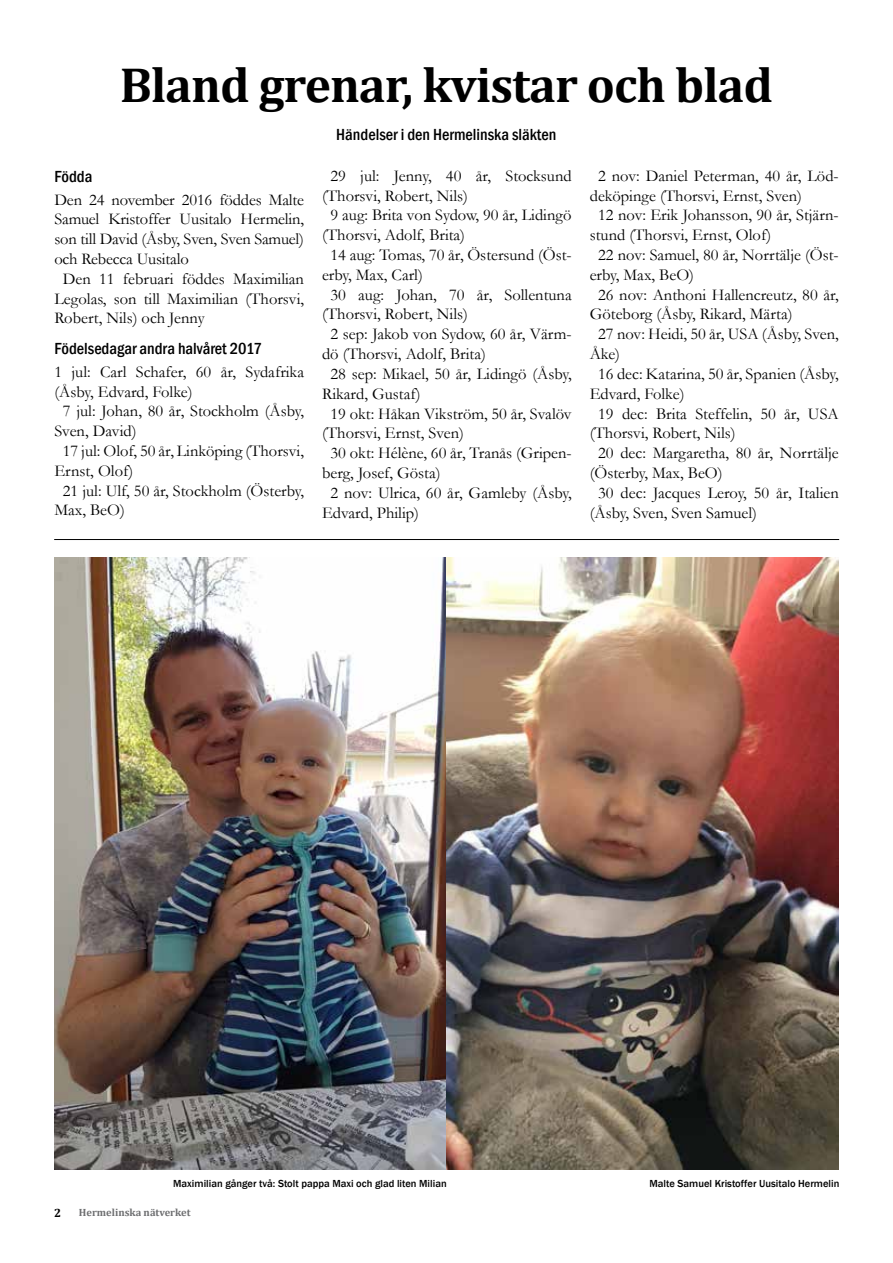
<style>
.page{position:relative;width:893px;height:1263px;background:#fff}
.page>*{position:absolute;margin:0;border:0;box-sizing:border-box;transform-origin:0 0}
.t1{font:700 49.5px "Cambria";letter-spacing:-.02em;color:#000}
.t2{font:16.5px "Garamond";color:#000}
.t3{font:500 condensed 16.5px "Franklin Gothic";color:#000}
.t4{font:700 12px "Cambria";color:#000}
.t5{font:500 10.5px "Franklin Gothic";color:#000}
.t6{font:700 10.5px "Cambria";color:#6d6e70}
</style>
<div class="page">
<hr style="left:54px;top:539px;width:785px;height:1px;background:#000">
<img style="left:54px;top:557px;width:785px;height:612px">
<h1 class="t1" style="left:120px;top:50px;width:655px">Bland grenar, kvistar och blad</h1>
<p class="t3" style="left:336px;top:124px;width:221px">Händelser i den Hermelinska släkten</p>
<p class="t3" style="left:54px;top:165px;width:39px">Födda</p>
<p class="t2" style="left:54px;top:188px;width:251px">Den 24 november 2016 föddes Malte</p>
<p class="t2" style="left:54px;top:208px;width:251px">Samuel Kristoffer Uusitalo Hermelin,</p>
<p class="t2" style="left:54px;top:228px;width:251px">son till David (Åsby, Sven, Sven Samuel)</p>
<p class="t2" style="left:54px;top:248px;width:136px">och Rebecca Uusitalo</p>
<p class="t2" style="left:63px;top:268px;width:243px">Den 11 februari föddes Maximilian</p>
<p class="t2" style="left:54px;top:287px;width:251px">Legolas, son till Maximilian (Thorsvi,</p>
<p class="t2" style="left:54px;top:307px;width:152px">Robert, Nils) och Jenny</p>
<p class="t3" style="left:54px;top:338px;width:209px">Födelsedagar andra halvåret 2017</p>
<p class="t2" style="left:54px;top:361px;width:251px">1 jul: Carl Schafer, 60 år, Sydafrika</p>
<p class="t2" style="left:54px;top:380px;width:140px">(Åsby, Edvard, Folke)</p>
<p class="t2" style="left:63px;top:400px;width:243px">7 jul: Johan, 80 år, Stockholm (Åsby,</p>
<p class="t2" style="left:54px;top:420px;width:84px">Sven, David)</p>
<p class="t2" style="left:63px;top:440px;width:243px">17 jul: Olof, 50 år, Linköping (Thorsvi,</p>
<p class="t2" style="left:54px;top:460px;width:80px">Ernst, Olof)</p>
<p class="t2" style="left:63px;top:479px;width:243px">21 jul: Ulf, 50 år, Stockholm (Österby,</p>
<p class="t2" style="left:54px;top:499px;width:72px">Max, BeO)</p>
<p class="t2" style="left:331px;top:165px;width:243px">29 jul: Jenny, 40 år, Stocksund</p>
<p class="t2" style="left:322px;top:184px;width:147px">(Thorsvi, Robert, Nils)</p>
<p class="t2" style="left:331px;top:204px;width:243px">9 aug: Brita von Sydow, 90 år, Lidingö</p>
<p class="t2" style="left:322px;top:224px;width:145px">(Thorsvi, Adolf, Brita)</p>
<p class="t2" style="left:331px;top:244px;width:243px">14 aug: Tomas, 70 år, Östersund (Öst-</p>
<p class="t2" style="left:322px;top:264px;width:102px">erby, Max, Carl)</p>
<p class="t2" style="left:331px;top:283px;width:243px">30 aug: Johan, 70 år, Sollentuna</p>
<p class="t2" style="left:322px;top:303px;width:147px">(Thorsvi, Robert, Nils)</p>
<p class="t2" style="left:331px;top:323px;width:243px">2 sep: Jakob von Sydow, 60 år, Värm-</p>
<p class="t2" style="left:322px;top:343px;width:165px">dö (Thorsvi, Adolf, Brita)</p>
<p class="t2" style="left:331px;top:363px;width:243px">28 sep: Mikael, 50 år, Lidingö (Åsby,</p>
<p class="t2" style="left:322px;top:382px;width:100px">Rikard, Gustaf)</p>
<p class="t2" style="left:331px;top:402px;width:243px">19 okt: Håkan Vikström, 50 år, Svalöv</p>
<p class="t2" style="left:322px;top:422px;width:143px">(Thorsvi, Ernst, Sven)</p>
<p class="t2" style="left:331px;top:442px;width:243px">30 okt: Hélène, 60 år, Tranås (Gripen-</p>
<p class="t2" style="left:322px;top:462px;width:120px">berg, Josef, Gösta)</p>
<p class="t2" style="left:331px;top:481px;width:243px">2 nov: Ulrica, 60 år, Gamleby (Åsby,</p>
<p class="t2" style="left:322px;top:501px;width:98px">Edvard, Philip)</p>
<p class="t2" style="left:598px;top:165px;width:242px">2 nov: Daniel Peterman, 40 år, Löd-</p>
<p class="t2" style="left:590px;top:184px;width:214px">deköpinge (Thorsvi, Ernst, Sven)</p>
<p class="t2" style="left:598px;top:204px;width:242px">12 nov: Erik Johansson, 90 år, Stjärn-</p>
<p class="t2" style="left:590px;top:224px;width:183px">stund (Thorsvi, Ernst, Olof)</p>
<p class="t2" style="left:598px;top:244px;width:242px">22 nov: Samuel, 80 år, Norrtälje (Öst-</p>
<p class="t2" style="left:590px;top:264px;width:106px">erby, Max, BeO)</p>
<p class="t2" style="left:598px;top:283px;width:242px">26 nov: Anthoni Hallencreutz, 80 år,</p>
<p class="t2" style="left:590px;top:303px;width:204px">Göteborg (Åsby, Rikard, Märta)</p>
<p class="t2" style="left:598px;top:323px;width:242px">27 nov: Heidi, 50 år, USA (Åsby, Sven,</p>
<p class="t2" style="left:590px;top:343px;width:32px">Åke)</p>
<p class="t2" style="left:598px;top:363px;width:242px">16 dec: Katarina, 50 år, Spanien (Åsby,</p>
<p class="t2" style="left:590px;top:382px;width:96px">Edvard, Folke)</p>
<p class="t2" style="left:598px;top:402px;width:242px">19 dec: Brita Steffelin, 50 år, USA</p>
<p class="t2" style="left:590px;top:422px;width:147px">(Thorsvi, Robert, Nils)</p>
<p class="t2" style="left:598px;top:442px;width:242px">20 dec: Margaretha, 80 år, Norrtälje</p>
<p class="t2" style="left:590px;top:462px;width:134px">(Österby, Max, BeO)</p>
<p class="t2" style="left:598px;top:481px;width:242px">30 dec: Jacques Leroy, 50 år, Italien</p>
<p class="t2" style="left:590px;top:501px;width:169px">(Åsby, Sven, Sven Samuel)</p>
<p class="t4" style="left:54px;top:1204px;width:9px">2</p>
<p class="t5" style="left:173px;top:1177px;width:275px">Maximilian gånger två: Stolt pappa Maxi och glad liten Milian</p>
<p class="t5" style="left:649px;top:1177px;width:191px">Malte Samuel Kristoffer Uusitalo Hermelin</p>
<p class="t6" style="left:79px;top:1205px;width:113px">Hermelinska nätverket</p>
</div>
